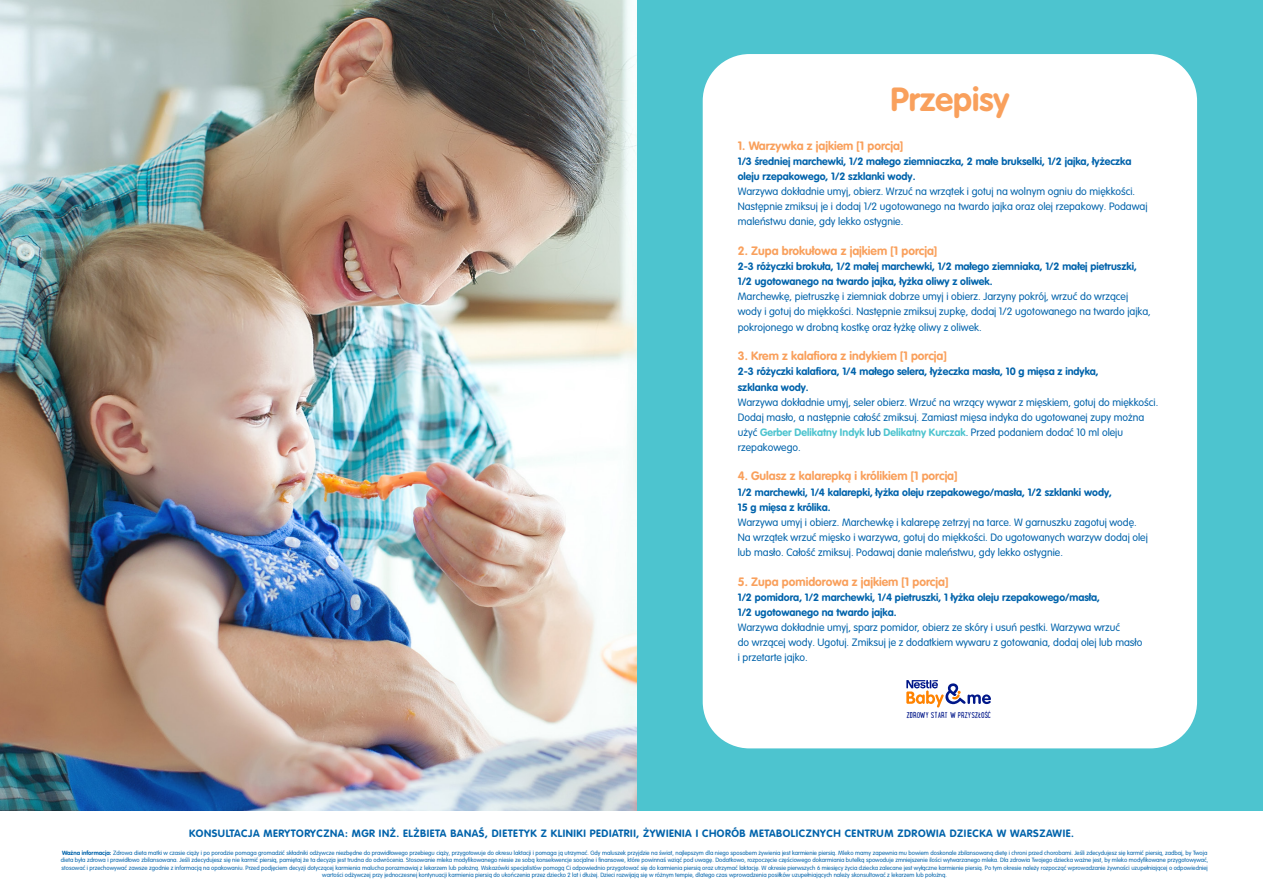
<style>
.page{position:relative;width:1263px;height:893px;background:#fff}
.page>*{position:absolute;margin:0;border:0;box-sizing:border-box;transform-origin:0 0}
.t1{font:700 33px "VAG Rounded LT Pro";color:#f9a05c}
.t2{font:700 12px "VAG Rounded LT Pro";color:#f9a05c}
.t3{font:300 10.5px/15px "VAG Rounded LT Pro";color:#0063ab}
.t4{font:700 10.5px/15px "VAG Rounded LT Pro";color:#0063ab}
.t5{font:700 10.5px "VAG Rounded LT Pro";letter-spacing:.05em;color:#0063ab}
.t6{font:9px "Lunch Box";color:#001789}
.t7{font:300 6px/7.5px "VAG Rounded LT Pro";color:#0063ab;text-align:center}
.s1{font-weight:700;color:#4dc4cf}
.s2{font-weight:700}
</style>
<div class="page">
<div style="left:1px;top:1px;width:1261px;height:891px;background:#4dc4cf"></div>
<div style="left:703px;top:54px;width:494px;height:694px;background:#fff;border-radius:47px"></div>
<svg style="left:906px;top:680px;width:85px;height:27px"></svg>
<img style="left:0;top:0;width:637px;height:812px">
<div style="left:0;top:812px;width:1263px;height:81px;background:#fff"></div>
<h1 class="t1" style="left:890px;top:79px;width:121px">Przepisy</h1>
<h2 class="t2" style="left:738px;top:139px;width:167px">1. Warzywka z jajkiem [1 porcja]</h2>
<h3 class="t4" style="left:738px;top:154px;width:395px">1/3 średniej marchewki, 1/2 małego ziemniaczka, 2 małe brukselki, 1/2 jajka, łyżeczka oleju rzepakowego, 1/2 szklanki wody.</h3>
<h3 class="t3" style="left:738px;top:185px;width:411px">Warzywa dokładnie umyj, obierz. Wrzuć na wrzątek i gotuj na wolnym ogniu do miękkości.<br>Następnie zmiksuj je i dodaj 1/2 ugotowanego na twardo jajka oraz olej rzepakowy. Podawaj maleństwu danie, gdy lekko ostygnie.</h3>
<h2 class="t2" style="left:738px;top:244px;width:201px">2. Zupa brokułowa z jajkiem [1 porcja]</h2>
<h3 class="t4" style="left:738px;top:259px;width:400px">2-3 różyczki brokuła, 1/2 małej marchewki, 1/2 małego ziemniaka, 1/2 małej pietruszki,<br>1/2 ugotowanego na twardo jajka, łyżka oliwy z oliwek.</h3>
<h3 class="t3" style="left:738px;top:290px;width:415px">Marchewkę, pietruszkę i ziemniak dobrze umyj i obierz. Jarzyny pokrój, wrzuć do wrzącej wody i gotuj do miękkości. Następnie zmiksuj zupkę, dodaj 1/2 ugotowanego na twardo jajka, pokrojonego w drobną kostkę oraz łyżkę oliwy z oliwek.</h3>
<h2 class="t2" style="left:738px;top:349px;width:211px">3. Krem z kalafiora z indykiem [1 porcja]</h2>
<h3 class="t4" style="left:738px;top:364px;width:362px">2-3 różyczki kalafiora, 1/4 małego selera, łyżeczka masła, 10 g mięsa z indyka, szklanka wody.</h3>
<p class="t3" style="left:738px;top:395px;width:422px">Warzywa dokładnie umyj, seler obierz. Wrzuć na wrzący wywar z mięskiem, gotuj do miękkości.<br>Dodaj masło, a następnie całość zmiksuj. Zamiast mięsa indyka do ugotowanej zupy można użyć <span class="s1">Gerber Delikatny Indyk</span> lub <span class="s1">Delikatny Kurczak</span>. Przed podaniem dodać 10 ml oleju rzepakowego.</p>
<h2 class="t2" style="left:738px;top:469px;width:221px">4. Gulasz z kalarepką i królikiem [1 porcja]</h2>
<h3 class="t4" style="left:738px;top:484px;width:376px">1/2 marchewki, 1/4 kalarepki, łyżka oleju rzepakowego/masła, 1/2 szklanki wody,<br>15 g mięsa z królika.</h3>
<p class="t3" style="left:738px;top:515px;width:411px">Warzywa umyj i obierz. Marchewkę i kalarepę zetrzyj na tarce. W garnuszku zagotuj wodę.<br>Na wrzątek wrzuć mięsko i warzywa, gotuj do miękkości. Do ugotowanych warzyw dodaj olej lub masło. Całość zmiksuj. Podawaj danie maleństwu, gdy lekko ostygnie.</p>
<h2 class="t2" style="left:738px;top:574px;width:212px">5. Zupa pomidorowa z jajkiem [1 porcja]</h2>
<h3 class="t4" style="left:738px;top:589px;width:364px">1/2 pomidora, 1/2 marchewki, 1/4 pietruszki, 1 łyżka oleju rzepakowego/masła,<br>1/2 ugotowanego na twardo jajka.</h3>
<h3 class="t3" style="left:738px;top:620px;width:406px">Warzywa dokładnie umyj, sparz pomidor, obierz ze skóry i usuń pestki. Warzywa wrzuć<br>do wrzącej wody. Ugotuj. Zmiksuj je z dodatkiem wywaru z gotowania, dodaj olej lub masło i przetarte jajko.</h3>
<h3 class="t6" style="left:906px;top:708px;width:86px">ZDROWY START W PRZYSZŁOŚĆ</h3>
<h3 class="t5" style="left:189px;top:826px;width:886px">KONSULTACJA MERYTORYCZNA: MGR INŻ. ELŻBIETA BANAŚ, DIETETYK Z KLINIKI PEDIATRII, ŻYWIENIA I CHORÓB METABOLICZNYCH CENTRUM ZDROWIA DZIECKA W WARSZAWIE.</h3>
<p class="t7" style="left:61px;top:849px;width:1149px"><span class="s2">Ważna informacja:</span> Zdrowa dieta matki w czasie ciąży i po porodzie pomaga gromadzić składniki odżywcze niezbędne do prawidłowego przebiegu ciąży, przygotowuje do okresu laktacji i pomaga ją utrzymać. Gdy maluszek przyjdzie na świat, najlepszym dla niego sposobem żywienia jest karmienie piersią. Mleko mamy zapewnia mu bowiem doskonale zbilansowaną dietę i chroni przed chorobami. Jeśli zdecydujesz się karmić piersią, zadbaj, by Twoja dieta była zdrowa i prawidłowo zbilansowana. Jeśli zdecydujesz się nie karmić piersią, pamiętaj że ta decyzja jest trudna do odwrócenia. Stosowanie mleka modyfikowanego niesie ze sobą konsekwencje socjalne i finansowe, które powinnaś wziąć pod uwagę. Dodatkowo, rozpoczęcie częściowego dokarmiania butelką spowoduje zmniejszenie ilości wytwarzanego mleka. Dla zdrowia Twojego dziecka ważne jest, by mleko modyfikowane przygotowywać, stosować i przechowywać zawsze zgodnie z informacją na opakowaniu. Przed podjęciem decyzji dotyczącej karmienia malucha porozmawiaj z lekarzem lub położną. Wskazówki specjalistów pomogą Ci odpowiednio przygotować się do karmienia piersią oraz utrzymać laktację. W okresie pierwszych 6 miesięcy życia dziecka zalecane jest wyłączne karmienie piersią. Po tym okresie należy rozpocząć wprowadzanie żywności uzupełniającej o odpowiedniej wartości odżywczej przy jednoczesnej kontynuacji karmienia piersią do ukończenia przez dziecko 2 lat i dłużej. Dzieci rozwijają się w różnym tempie, dlatego czas wprowadzenia posiłków uzupełniających należy skonsultować z lekarzem lub położną.</p>
</div>
